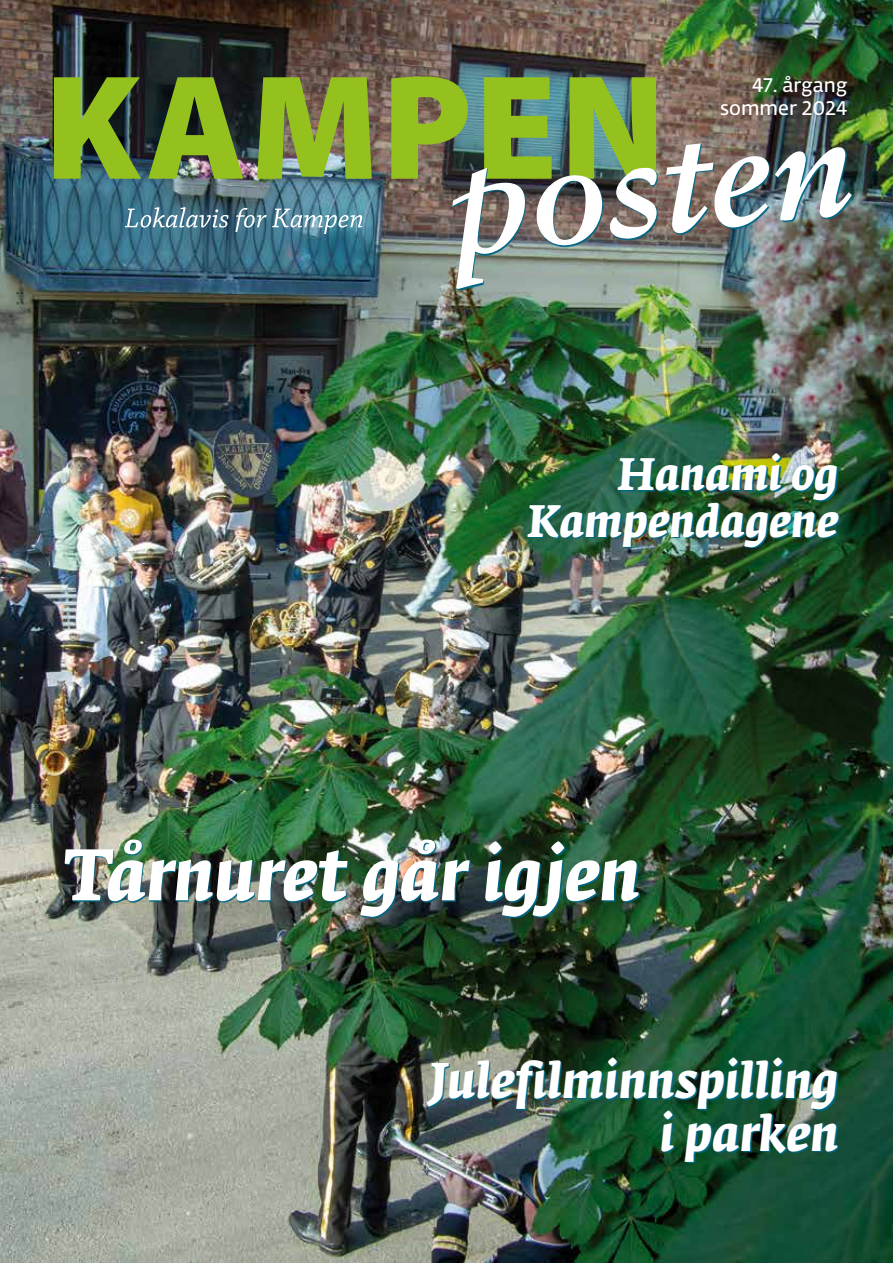
<style>
.page{position:relative;width:893px;height:1263px;background:#fff}
.page>*{position:absolute;margin:0;border:0;box-sizing:border-box;transform-origin:0 0}
.t1{font:italic 700 72px "Fedra Serif A Pro";letter-spacing:-.015em;color:#fff}
.t2{font:italic 700 49.5px/52.5px "Fedra Serif A Pro";letter-spacing:-.01em;color:#fff;text-align:right}
.t3{font:italic 700 45px/46.5px "Fedra Serif A Pro";letter-spacing:-.005em;color:#fff;text-align:right}
.t4{font:600 19.5px/23.4px "Fedra Sans Alt Pro";color:#fff;text-align:right}
</style>
<div class="page">
<img style="left:0;top:0;width:893px;height:1263px">
<img style="left:54px;top:77px;width:602px;height:102px">
<img style="left:453px;top:143px;width:399px;height:146px">
<svg style="left:125px;top:207px;width:237px;height:27px;background:#638d9f"></svg>
<img style="left:66px;top:840px;width:573px;height:78px">
<img style="left:428px;top:1059px;width:410px;height:104px">
<img style="left:529px;top:454px;width:311px;height:94px">
<p class="t4" style="left:720px;top:72px;width:129px">47. årgang sommer 2024</p>
<p class="t3" style="left:527px;top:451px;width:313px">Hanami og<br>Kampendagene</p>
<h1 class="t1" style="left:63px;top:833px;width:579px">Tårnuret går igjen</h1>
<p class="t2" style="left:429px;top:1055px;width:412px">Julefilminnspilling i parken</p>
</div>
